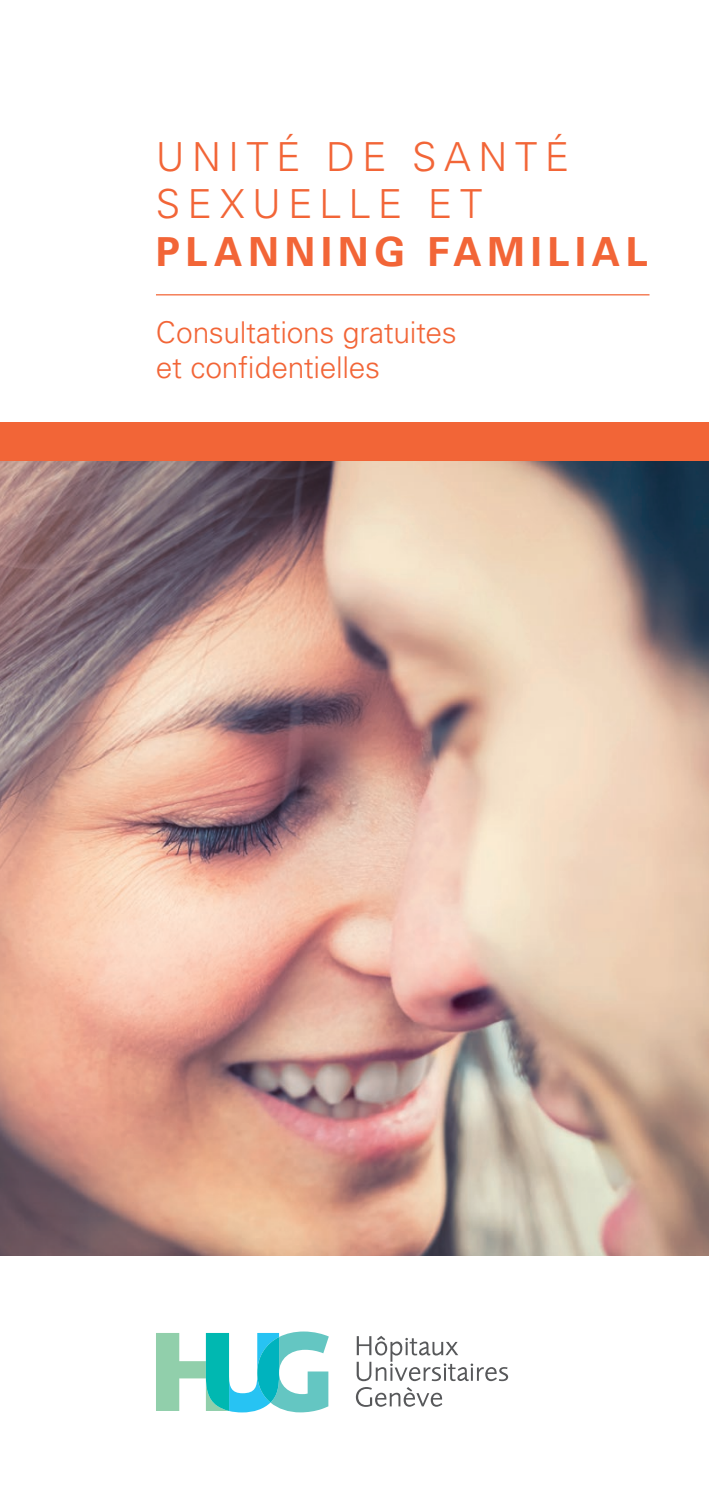
<style>
.page{position:relative;width:709px;height:1489px;background:#fff}
.page>*{position:absolute;margin:0;border:0;box-sizing:border-box;transform-origin:0 0}
.t1{font:300 40px/47.5px "Univers LT Std";letter-spacing:.185em;color:#f26537}
.t2{font:700 40px "Univers LT Std";letter-spacing:.145em;color:#f26537}
.t3{font:300 30px/35px "Univers LT Std";letter-spacing:-.01em;color:#f26537}
</style>
<div class="page">
<img style="left:0;top:461px;width:709px;height:793px">
<div style="left:0;top:422px;width:709px;height:39px;background:#f26537"></div>
<hr style="left:156px;top:294px;width:493px;height:1px;background:#f26537">
<svg style="left:156px;top:1331px;width:173px;height:81px"></svg>
<svg style="left:356px;top:1336px;width:152px;height:44px"></svg>
<svg style="left:356px;top:1387px;width:86px;height:19px"></svg>
<h1 class="t1" style="left:156px;top:133px;width:415px">UNITÉ DE SANTÉ<br>SEXUELLE ET</h1>
<h1 class="t2" style="left:156px;top:228px;width:493px">PLANNING FAMILIAL</h1>
<p class="t3" style="left:156px;top:315px;width:302px">Consultations gratuites et confidentielles</p>
</div>
